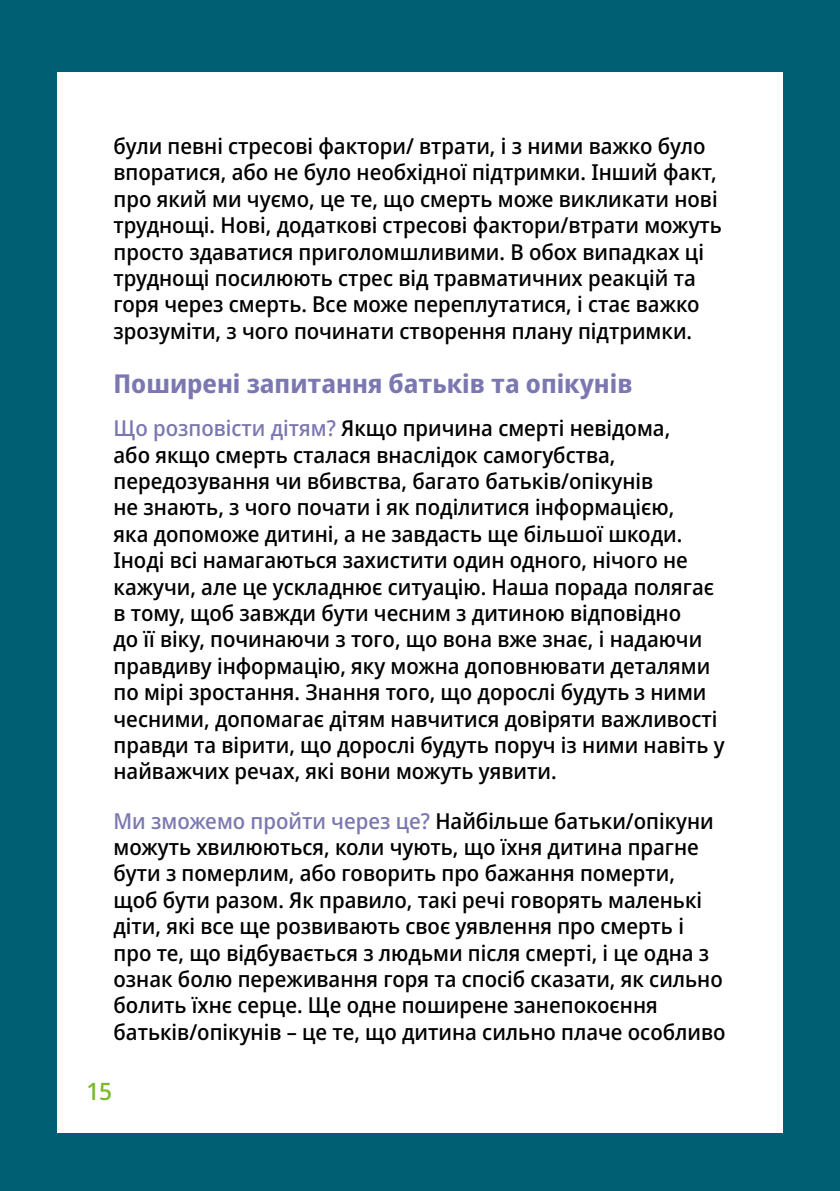
<style>
.page{position:relative;width:840px;height:1191px;background:#fff}
.page>*{position:absolute;margin:0;border:0;box-sizing:border-box;transform-origin:0 0}
.t1{font:700 26px "Noto Sans Display";color:#7b78b1}
.t2{font:500 24px "Noto Sans Display";color:#7ab929}
.t3{font:500 22px/26.4px "Noto Sans Display";color:#000}
.s1{color:#7b78b1}
</style>
<div class="page">
<div style="left:0;top:0;width:839px;height:1191px;background:#005f72"></div>
<div style="left:57px;top:72px;width:725px;height:1060px;background:#fff"></div>
<p class="t3" style="left:113px;top:133px;width:609px">були певні стресові фактори/ втрати, і з ними важко було впоратися, або не було необхідної підтримки. Інший факт, про який ми чуємо, це те, що смерть може викликати нові труднощі. Нові, додаткові стресові фактори/втрати можуть просто здаватися приголомшливими. В обох випадках ці труднощі посилюють стрес від травматичних реакцій та горя через смерть. Все може переплутатися, і стає важко зрозуміти, з чого починати створення плану підтримки.</p>
<p class="t1" style="left:113px;top:365px;width:520px">Поширені запитання батьків та опікунів</p>
<p class="t3" style="left:113px;top:415px;width:612px"><span class="s1">Що розповісти дітям?</span> Якщо причина смерті невідома,<br>або якщо смерть сталася внаслідок самогубства, передозування чи вбивства, багато батьків/опікунів<br>не знають, з чого почати і як поділитися інформацією,<br>яка допоможе дитині, а не завдасть ще більшої шкоди.<br>Іноді всі намагаються захистити один одного, нічого не кажучи, але це ускладнює ситуацію. Наша порада полягає в тому, щоб завжди бути чесним з дитиною відповідно<br>до її віку, починаючи з того, що вона вже знає, і надаючи правдиву інформацію, яку можна доповнювати деталями по мірі зростання. Знання того, що дорослі будуть з ними чесними, допомагає дітям навчитися довіряти важливості правди та вірити, що дорослі будуть поруч із ними навіть у найважчих речах, які вони можуть уявити.</p>
<p class="t3" style="left:113px;top:808px;width:613px"><span class="s1">Ми зможемо пройти через це?</span> Найбільше батьки/опікуни можуть хвилюються, коли чують, що їхня дитина прагне бути з померлим, або говорить про бажання померти,<br>щоб бути разом. Як правило, такі речі говорять маленькі діти, які все ще розвивають своє уявлення про смерть і про те, що відбувається з людьми після смерті, і це одна з ознак болю переживання горя та спосіб сказати, як сильно болить їхнє серце. Ще одне поширене занепокоєння батьків/опікунів – це те, що дитина сильно плаче особливо</p>
<p class="t2" style="left:86px;top:1074px;width:27px">15</p>
</div>
